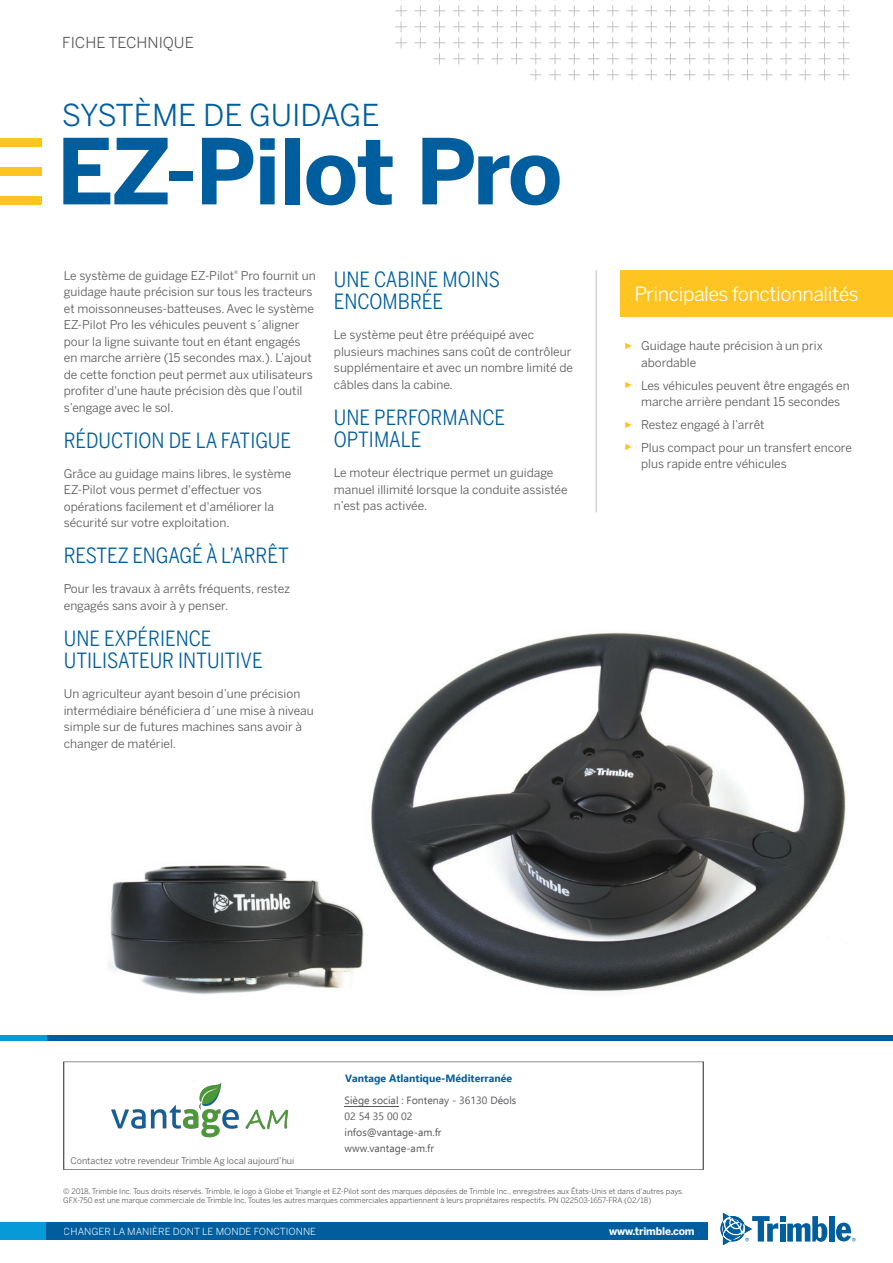
<style>
.page{position:relative;width:893px;height:1263px;background:#fff}
.page>*{position:absolute;margin:0;border:0;box-sizing:border-box;transform-origin:0 0}
.t1{font:700 90px "Benton Sans";letter-spacing:-.02em;color:#005e9e}
.t2{font:30px "Benton Sans";color:#005e9e}
.t3{font:21px/22.5px "Benton Sans Condensed";color:#005e9e}
.t4{font:19.5px "Benton Sans";letter-spacing:-.02em;color:#fff}
.t5{font:15px "Benton Sans";color:#57585a}
.t6{font:12px/16.5px "Benton Sans";color:#57585a}
.t7{font:10.5px/15.8px "Ebrima";color:#58595b}
.t8{font:700 10.5px "Ebrima";color:#005f9e}
.t9{font:700 10.5px "Benton Sans";letter-spacing:-.02em;color:#fff}
.t10{font:9.75px "Benton Sans";color:#fff}
.t11{font:9px "Benton Sans";color:#57585a}
.t12{font:7.5px/9px "Benton Sans";color:#57585a}
.s1{font-family:"Arial";font-size:9px;color:#fec422}
</style>
<div class="page">
<div style="left:621px;top:270px;width:272px;height:47px;background:#fec422"></div>
<hr style="left:595px;top:270px;width:2px;height:242px;background:#d4d3d3">
<svg style="left:395px;top:0;width:454px;height:80px"></svg>
<img style="left:371px;top:632px;width:475px;height:360px">
<img style="left:108px;top:865px;width:256px;height:130px">
<div style="left:0;top:138px;width:41px;height:8px;background:#fec422"></div>
<div style="left:0;top:167px;width:41px;height:9px;background:#fec422"></div>
<div style="left:0;top:197px;width:41px;height:8px;background:#fec422"></div>
<div style="left:829px;top:1216px;width:5px;height:25px;background:#005e9e"></div>
<svg style="left:720px;top:1213px;width:107px;height:32px"></svg>
<svg style="left:836px;top:1222px;width:19px;height:19px"></svg>
<div style="left:0;top:1222px;width:706px;height:17px;background:#069ad9"></div>
<div style="left:47px;top:1222px;width:661px;height:17px;background:#005e9e"></div>
<div style="left:63px;top:1061px;width:640px;height:109px;border:1px solid #57585a"></div>
<div style="left:0;top:1035px;width:66px;height:6px;background:#069ad9"></div>
<div style="left:48px;top:1035px;width:845px;height:6px;background:#005e9e"></div>
<img style="left:111px;top:1083px;width:178px;height:55px">
<hr style="left:344px;top:1106px;width:55px;height:1px;background:#58595b">
<p class="t5" style="left:62px;top:32px;width:133px">FICHE TECHNIQUE</p>
<h2 class="t2" style="left:62px;top:93px;width:319px">SYSTÈME DE GUIDAGE</h2>
<h1 class="t1" style="left:57px;top:106px;width:507px">EZ-Pilot Pro</h1>
<p class="t6" style="left:64px;top:266px;width:253px">Le système de guidage EZ-Pilot<sup>®</sup> Pro fournit un guidage haute précision sur tous les tracteurs et moissonneuses-batteuses. Avec le système EZ-Pilot Pro les véhicules peuvent s´aligner pour la ligne suivante tout en étant engagés en marche arrière (15 secondes max.). L’ajout de cette fonction peut permet aux utilisateurs profiter d'une haute précision dès que l’outil s’engage avec le sol.</p>
<h3 class="t3" style="left:64px;top:427px;width:229px">RÉDUCTION DE LA FATIGUE</h3>
<p class="t6" style="left:64px;top:464px;width:229px">Grâce au guidage mains libres, le système EZ‑Pilot vous permet d'effectuer vos opérations facilement et d'améliorer la sécurité sur votre exploitation.</p>
<h3 class="t3" style="left:64px;top:543px;width:227px">RESTEZ ENGAGÉ À L’ARRÊT</h3>
<p class="t6" style="left:64px;top:580px;width:228px">Pour les travaux à arrêts fréquents, restez engagés sans avoir à y penser.</p>
<h3 class="t3" style="left:64px;top:625px;width:200px">UNE EXPÉRIENCE<br>UTILISATEUR INTUITIVE</h3>
<p class="t6" style="left:64px;top:685px;width:251px">Un agriculteur ayant besoin d’une précision intermédiaire bénéficiera d´une mise à niveau simple sur de futures machines sans avoir à changer de matériel.</p>
<h3 class="t3" style="left:334px;top:267px;width:168px">UNE CABINE MOINS<br>ENCOMBRÉE</h3>
<p class="t6" style="left:334px;top:326px;width:241px">Le système peut être prééquipé avec plusieurs machines sans coût de contrôleur supplémentaire et avec un nombre limité de câbles dans la cabine.</p>
<h3 class="t3" style="left:334px;top:405px;width:173px">UNE PERFORMANCE<br>OPTIMALE</h3>
<p class="t6" style="left:334px;top:464px;width:235px">Le moteur électrique permet un guidage manuel illimité lorsque la conduite assistée n’est pas activée.</p>
<h3 class="t4" style="left:634px;top:280px;width:226px">Principales fonctionnalités</h3>
<p class="t6" style="left:641px;top:337px;width:183px;text-indent:-17px"><span class="s1">►</span> Guidage haute précision à un prix abordable</p>
<p class="t6" style="left:641px;top:376px;width:210px;text-indent:-17px"><span class="s1">►</span> Les véhicules peuvent être engagés en marche arrière pendant 15 secondes</p>
<p class="t6" style="left:624px;top:413px;width:229px;line-height:23px"><span class="s1">►</span> Restez engagé à l’arrêt<br><span class="s1">►</span> Plus compact pour un transfert encore</p>
<p class="t6" style="left:641px;top:455px;width:147px">plus rapide entre véhicules</p>
<p class="t8" style="left:345px;top:1070px;width:168px">Vantage Atlantique-Méditerranée</p>
<p class="t7" style="left:344px;top:1092px;width:173px">Siège social : Fontenay - 36130 Déols<br>02 54 35 00 02<br>infos@vantage-am.fr www.vantage-am.fr</p>
<p class="t11" style="left:71px;top:1154px;width:225px">Contactez votre revendeur Trimble Ag local aujourd’hui</p>
<p class="t12" style="left:63px;top:1186px;width:622px">© 2018, Trimble Inc. Tous droits réservés. Trimble, le logo à Globe et Triangle et EZ-Pilot sont des marques déposées de Trimble Inc., enregistrées aux États-Unis et dans d’autres pays.<br>GFX‑750 est une marque commerciale de Trimble Inc. Toutes les autres marques commerciales appartiennent à leurs propriétaires respectifs. PN 022503-1657-FRA (02/18)</p>
<p class="t9" style="left:609px;top:1223px;width:87px">www.trimble.com</p>
<p class="t10" style="left:64px;top:1224px;width:254px">CHANGER LA MANIÈRE DONT LE MONDE FONCTIONNE</p>
</div>
